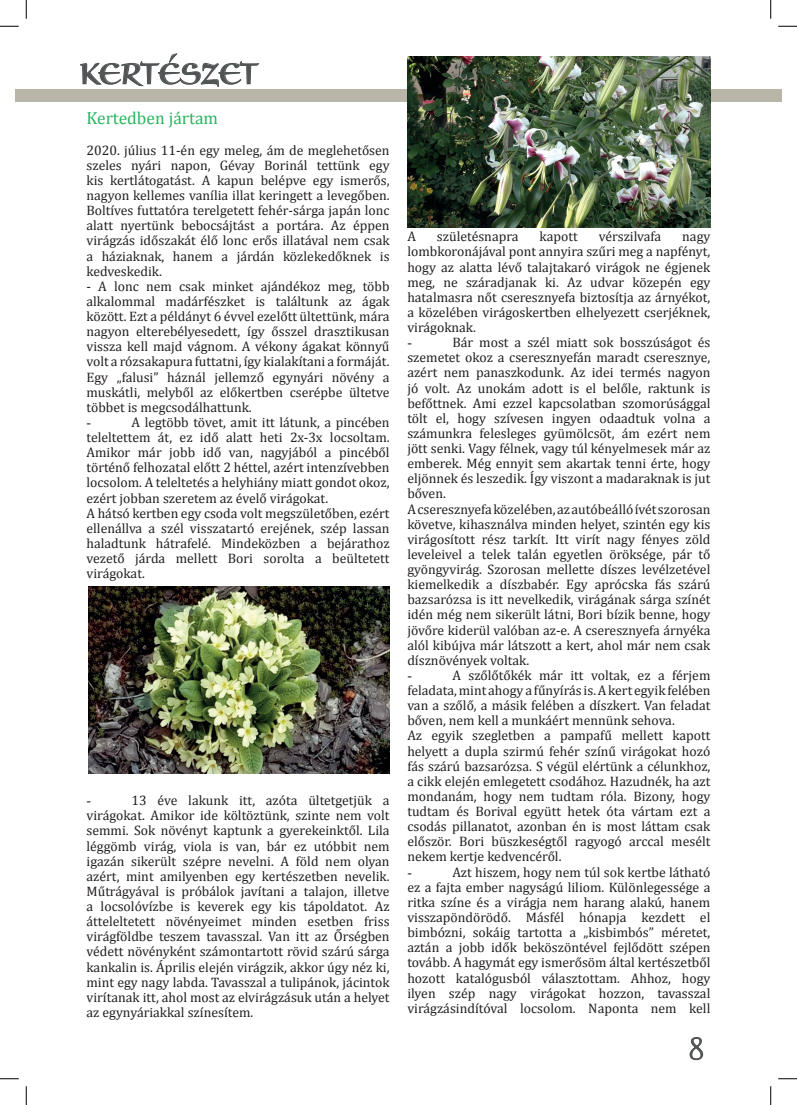
<style>
.page{position:relative;width:797px;height:1105px;background:#fff}
.page>*{position:absolute;margin:0;border:0;box-sizing:border-box;transform-origin:0 0}
.t1{font:30px "Braganza SCITC";letter-spacing:-.03em;color:#515455}
.t2{font:300 30px "Braganza ITC";color:#515455}
.t3{font:17.5px "Cambria";color:#2bb45f}
.t4{font:13.75px/15.1px "Cambria";color:#231f20;text-align:justify}
.t5{font:13.75px "Times New Roman";color:#231f20}
</style>
<div class="page">
<div style="left:16px;top:89px;width:754px;height:13px;background:#b9b6a7"></div>
<svg style="left:689px;top:1037px;width:14px;height:24px"></svg>
<div style="left:770px;top:89px;width:11px;height:13px;background:#b9b6a7"></div>
<svg style="left:80px;top:53px;width:180px;height:34px"></svg>
<img style="left:408px;top:57px;width:302px;height:170px">
<img style="left:89px;top:586px;width:301px;height:187px">
<svg style="left:0;top:25px;width:19px;height:2px"></svg>
<svg style="left:778px;top:25px;width:19px;height:2px"></svg>
<svg style="left:0;top:1078px;width:19px;height:1px"></svg>
<svg style="left:778px;top:1078px;width:19px;height:1px"></svg>
<svg style="left:25px;top:0;width:2px;height:19px"></svg>
<svg style="left:25px;top:1086px;width:2px;height:19px"></svg>
<svg style="left:770px;top:0;width:1px;height:19px"></svg>
<svg style="left:770px;top:1086px;width:1px;height:19px"></svg>
<h1 class="t1" style="left:79px;top:56px;width:180px">KERTÉSZET</h1>
<p class="t3" style="left:86px;top:108px;width:133px">Kertedben jártam</p>
<p class="t4" style="left:86px;top:142px;width:304px">2020. július 11-én egy meleg, ám de meglehetősen szeles nyári napon, Gévay Borinál tettünk egy kis kertlátogatást. A kapun belépve egy ismerős, nagyon kellemes vanília illat keringett a levegőben.<br>Boltíves futtatóra terelgetett fehér-sárga japán lonc alatt nyertünk bebocsájtást a portára. Az éppen virágzás időszakát élő lonc erős illatával nem csak a háziaknak, hanem a járdán közlekedőknek is kedveskedik.</p>
<p class="t4" style="left:86px;top:278px;width:304px">- A lonc nem csak minket ajándékoz meg, több alkalommal madárfészket is találtunk az ágak között. Ezt a példányt 6 évvel ezelőtt ültettünk, mára nagyon elterebélyesedett, így ősszel drasztikusan vissza kell majd vágnom. A vékony ágakat könnyű volt a rózsakapura futtatni, így kialakítani a formáját.<br>Egy „falusi” háznál jellemző egynyári növény a muskátli, melyből az előkertben cserépbe ültetve többet is megcsodálhattunk.</p>
<p class="t5" style="left:86px;top:413px;width:6px">-</p>
<p class="t4" style="left:86px;top:415px;width:304px;text-align:left;text-indent:45px">A legtöbb tövet, amit itt látunk, a pincében teleltettem át, ez idő alatt heti 2x-3x locsoltam.<br>Amikor már jobb idő van, nagyjából a pincéből történő felhozatal előtt 2 héttel, azért intenzívebben locsolom. A teleltetés a helyhiány miatt gondot okoz, ezért jobban szeretem az évelő virágokat.<br>A hátsó kertben egy csoda volt megszületőben, ezért ellenállva a szél visszatartó erejének, szép lassan haladtunk hátrafelé. Mindeközben a bejárathoz vezető járda mellett Bori sorolta a beültetett virágokat.</p>
<p class="t4" style="left:86px;top:793px;width:304px;text-indent:45px">13 éve lakunk itt, azóta ültetgetjük a virágokat. Amikor ide költöztünk, szinte nem volt semmi. Sok növényt kaptunk a gyerekeinktől. Lila léggömb virág, viola is van, bár ez utóbbit nem igazán sikerült szépre nevelni. A föld nem olyan azért, mint amilyenben egy kertészetben nevelik.<br>Műtrágyával is próbálok javítani a talajon, illetve a locsolóvízbe is keverek egy kis tápoldatot. Az átteleltetett növényeimet minden esetben friss virágföldbe teszem tavasszal. Van itt az Őrségben védett növényként számontartott rövid szárú sárga kankalin is. Április elején virágzik, akkor úgy néz ki, mint egy nagy labda. Tavasszal a tulipánok, jácintok virítanak itt, ahol most az elvirágzásuk után a helyet az egynyáriakkal színesítem.</p>
<p class="t5" style="left:86px;top:791px;width:6px">-</p>
<p class="t4" style="left:407px;top:229px;width:10px">A</p>
<p class="t4" style="left:437px;top:229px;width:83px">születésnapra</p>
<p class="t4" style="left:539px;top:229px;width:40px">kapott</p>
<p class="t4" style="left:598px;top:229px;width:64px">vérszilvafa</p>
<p class="t4" style="left:407px;top:229px;width:304px;text-indent:275px">nagy lombkoronájával pont annyira szűri meg a napfényt, hogy az alatta lévő talajtakaró virágok ne égjenek meg, ne száradjanak ki. Az udvar közepén egy hatalmasra nőt cseresznyefa biztosítja az árnyékot, a közelében virágoskertben elhelyezett cserjéknek, virágoknak.</p>
<p class="t5" style="left:407px;top:333px;width:6px">-</p>
<p class="t4" style="left:407px;top:335px;width:304px;text-align:left;text-indent:45px">Bár most a szél miatt sok bosszúságot és szemetet okoz a cseresznyefán maradt cseresznye, azért nem panaszkodunk. Az idei termés nagyon jó volt. Az unokám adott is el belőle, raktunk is befőttnek. Ami ezzel kapcsolatban szomorúsággal tölt el, hogy szívesen ingyen odaadtuk volna a számunkra felesleges gyümölcsöt, ám ezért nem jött senki. Vagy félnek, vagy túl kényelmesek már az emberek. Még ennyit sem akartak tenni érte, hogy eljönnek és leszedik. Így viszont a madaraknak is jut bőven.<br>A cseresznyefa közelében, az autóbeálló ívét szorosan követve, kihasználva minden helyet, szintén egy kis virágosított rész tarkít. Itt virít nagy fényes zöld leveleivel a telek talán egyetlen öröksége, pár tő gyöngyvirág. Szorosan mellette díszes levélzetével kiemelkedik a díszbabér. Egy aprócska fás szárú bazsarózsa is itt nevelkedik, virágának sárga színét idén még nem sikerült látni, Bori bízik benne, hogy jövőre kiderül valóban az-e. A cseresznyefa árnyéka alól kibújva már látszott a kert, ahol már nem csak dísznövények voltak.</p>
<p class="t5" style="left:407px;top:666px;width:6px">-</p>
<p class="t4" style="left:407px;top:668px;width:304px;text-align:left;text-indent:45px">A szőlőtőkék már itt voltak, ez a férjem feladata, mint ahogy a fűnyírás is. A kert egyik felében van a szőlő, a másik felében a díszkert. Van feladat bőven, nem kell a munkáért mennünk sehova.<br>Az egyik szegletben a pampafű mellett kapott helyett a dupla szirmú fehér színű virágokat hozó fás szárú bazsarózsa. S végül elértünk a célunkhoz, a cikk elején emlegetett csodához. Hazudnék, ha azt mondanám, hogy nem tudtam róla. Bizony, hogy tudtam és Borival együtt hetek óta vártam ezt a csodás pillanatot, azonban én is most láttam csak először. Bori büszkeségtől ragyogó arccal mesélt nekem kertje kedvencéről.</p>
<p class="t5" style="left:407px;top:863px;width:6px">-</p>
<p class="t4" style="left:407px;top:864px;width:304px;text-indent:45px">Azt hiszem, hogy nem túl sok kertbe látható ez a fajta ember nagyságú liliom. Különlegessége a ritka színe és a virágja nem harang alakú, hanem visszapöndörödő. Másfél hónapja kezdett el bimbózni, sokáig tartotta a „kisbimbós” méretet, aztán a jobb idők beköszöntével fejlődött szépen tovább. A hagymát egy ismerősöm által kertészetből hozott katalógusból választottam. Ahhoz, hogy ilyen szép nagy virágokat hozzon, tavasszal virágzásindítóval locsolom. Naponta nem kell</p>
<h1 class="t2" style="left:688px;top:1031px;width:20px">89</h1>
</div>
